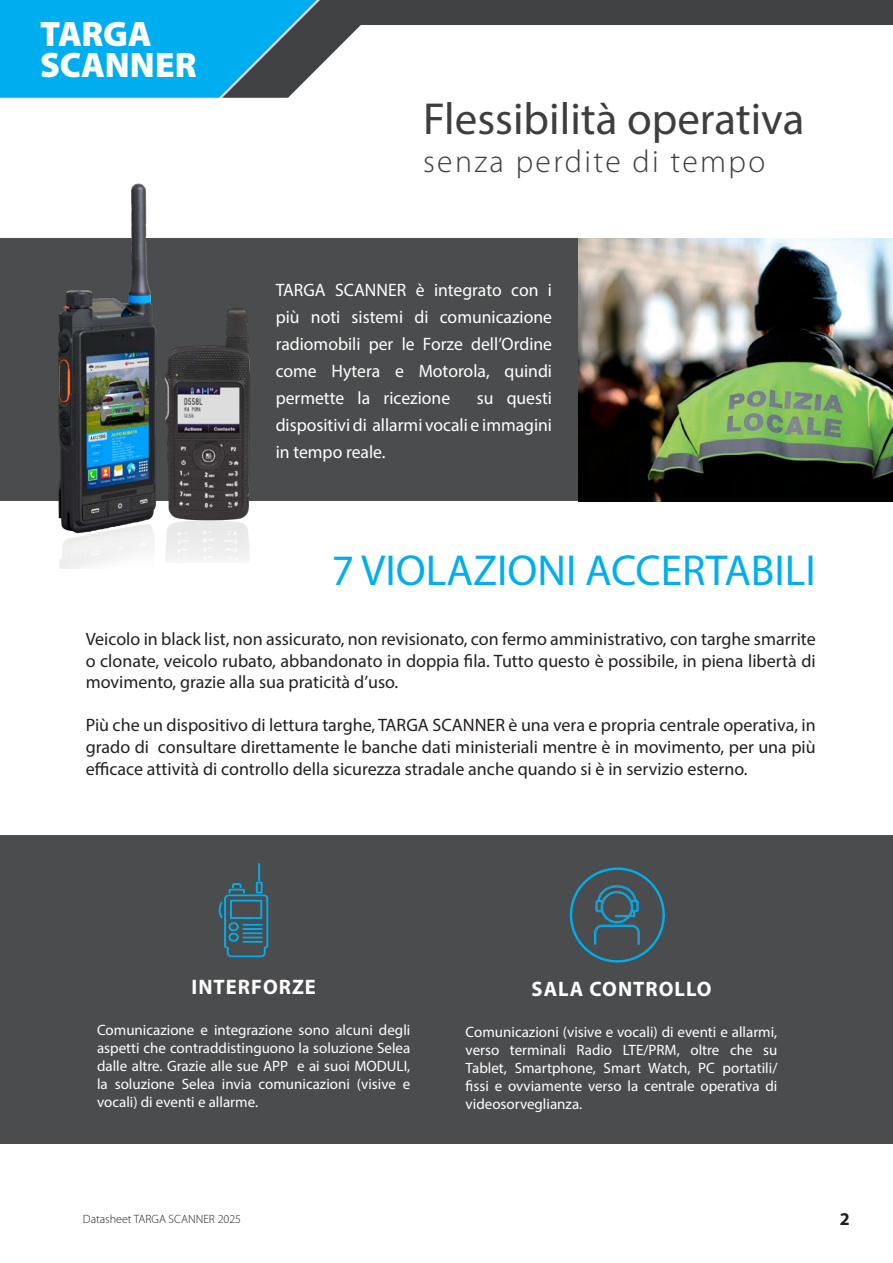
<style>
.page{position:relative;width:893px;height:1263px;background:#fff}
.page>*{position:absolute;margin:0;border:0;box-sizing:border-box;transform-origin:0 0}
.t1{font:45px "Myriad Pro";color:#3e3e3f}
.t2{font:43.5px "Myriad Pro";color:#00aeef}
.t3{font:900 35.55px "Myriad Pro";letter-spacing:-.005em;color:#fff}
.t4{font:300 31.65px "Myriad Pro";letter-spacing:.075em;color:#3e3e3f}
.t5{font:700 21px "Myriad Pro";letter-spacing:.05em;color:#fff}
.t6{font:18px/21.6px "Myriad Pro";color:#231f20;text-align:justify}
.t7{font:18px/27px "Myriad Pro";color:#fff;text-align:justify}
.t8{font:700 18px "Myriad Pro";color:#231f20}
.t9{font:15px/18px "Myriad Pro";color:#fff;text-align:justify}
.t10{font:300 12px "Myriad Pro";color:#231f20}
</style>
<div class="page">
<div style="left:0;top:836px;width:893px;height:308px;background:#4b4c4d"></div>
<div style="left:0;top:238px;width:893px;height:263px;background:#4b4c4d"></div>
<img style="left:578px;top:238px;width:314px;height:263px">
<img style="left:169px;top:308px;width:81px;height:253px">
<img style="left:58px;top:183px;width:111px;height:385px">
<div style="left:570px;top:867px;width:95px;height:95px;border:2px solid #00aeef;border-radius:50%"></div>
<svg style="left:594px;top:885px;width:46px;height:60px"></svg>
<svg style="left:218px;top:863px;width:51px;height:95px"></svg>
<svg style="left:0;top:0;width:386px;height:98px;background:#2ba8d7"></svg>
<div style="left:326px;top:0;width:567px;height:24px;background:#414243"></div>
<p class="t3" style="left:40px;top:14px;width:113px">TARGA</p>
<p class="t3" style="left:40px;top:45px;width:158px">SCANNER</p>
<p class="t1" style="left:423px;top:91px;width:383px">Flessibilità operativa</p>
<p class="t4" style="left:423px;top:144px;width:344px">senza perdite di tempo</p>
<p class="t7" style="left:276px;top:276px;width:278px">TARGA SCANNER è integrato con i più noti sistemi di comunicazione radiomobili per le Forze dell’Ordine come Hytera e Motorola, quindi permette la ricezione</p>
<p class="t7" style="left:276px;top:384px;width:278px;text-indent:201px">su questi dispositivi di allarmi vocali e immagini in tempo reale.</p>
<p class="t2" style="left:332px;top:544px;width:486px">7 VIOLAZIONI ACCERTABILI</p>
<p class="t6" style="left:86px;top:628px;width:731px">Veicolo in black list, non assicurato, non revisionato, con fermo amministrativo, con targhe smarrite o clonate, veicolo rubato, abbandonato in doppia fila. Tutto questo è possibile, in piena libertà di movimento, grazie alla sua praticità d’uso.</p>
<p class="t6" style="left:86px;top:714px;width:731px">Più che un dispositivo di lettura targhe, TARGA SCANNER è una vera e propria centrale operativa, in grado di consultare direttamente le banche dati ministeriali mentre è in movimento, per una più efficace attività di controllo della sicurezza stradale anche quando si è in servizio esterno.</p>
<p class="t5" style="left:191px;top:973px;width:126px">INTERFORZE</p>
<p class="t9" style="left:97px;top:1020px;width:315px">Comunicazione e integrazione sono alcuni degli aspetti che contraddistinguono la soluzione Selea dalle altre. Grazie alle sue APP e ai suoi MODULI, la soluzione Selea invia comunicazioni (visive e vocali) di eventi e allarme.</p>
<p class="t5" style="left:531px;top:975px;width:182px">SALA CONTROLLO</p>
<p class="t9" style="left:466px;top:1022px;width:313px">Comunicazioni (visive e vocali) di eventi e allarmi, verso terminali Radio LTE/PRM, oltre che su Tablet, Smartphone, Smart Watch, PC portatili/ fissi e ovviamente verso la centrale operativa di videosorveglianza.</p>
<p class="t10" style="left:83px;top:1212px;width:160px">Datasheet TARGA SCANNER 2025</p>
<p class="t8" style="left:840px;top:1208px;width:11px">2</p>
</div>
